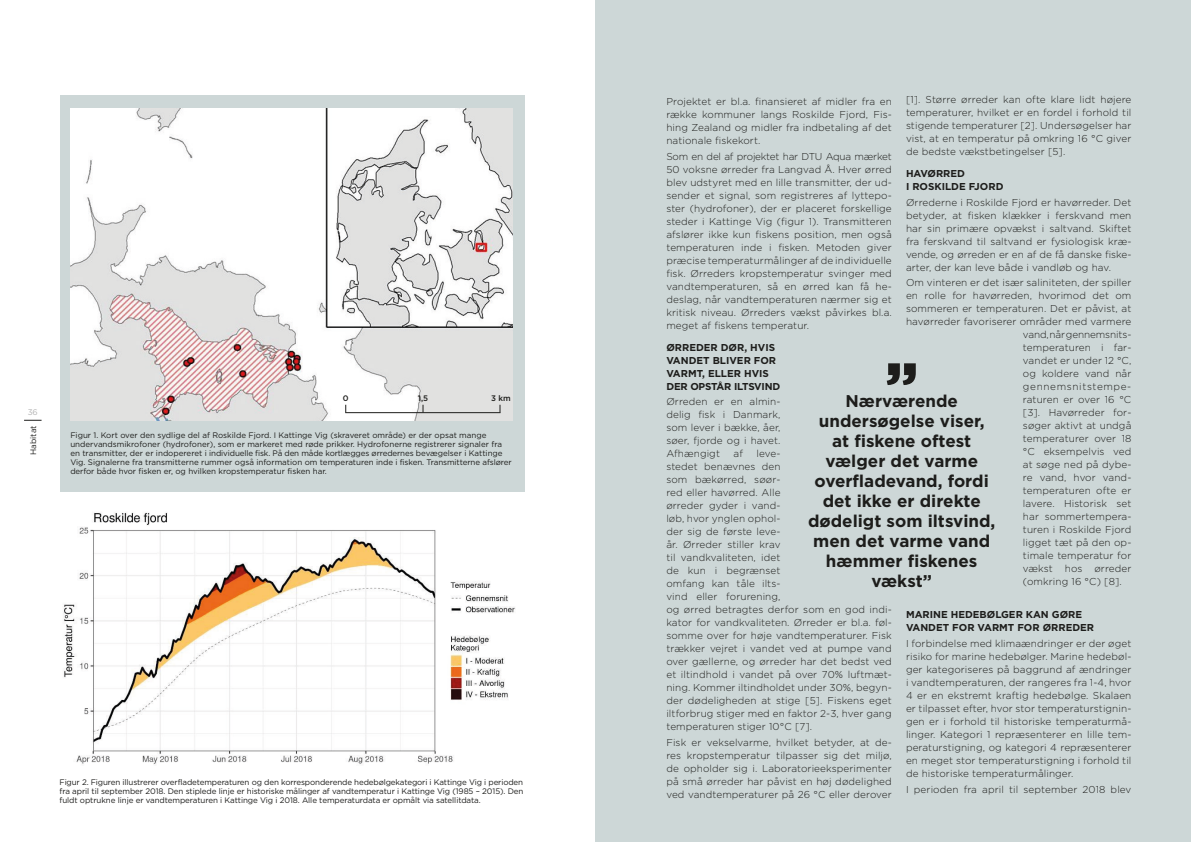
<style>
.page{position:relative;width:1191px;height:842px;background:#fff}
.page>*{position:absolute;margin:0;border:0;box-sizing:border-box;transform-origin:0 0}
.t1{font:900 60px "Gotham";color:#1d1d1b}
.t2{font:700 17px/20px "Gotham";color:#1d1d1b;text-align:center}
.t3{font:300 10px/13px "Gotham";letter-spacing:.01em;color:#1d1d1b;text-align:justify}
.t4{font:700 10px/13px "Gotham";color:#1d1d1b}
.t5{font:300 10px "Gotham";letter-spacing:-.01em;color:#1d1d1b}
.t6{font:300 10px "Gotham";letter-spacing:.065em;color:#1d1d1b}
.t7{font:8.1px "Gotham";letter-spacing:.01em;color:#1d1d1b}
.t8{font:8.1px "Gotham";color:#b2b2b2}
.t9{font:8px/9px "Gotham";color:#1d1d1b}
.t10{font:500 8px "Gotham";color:#1d1d1b}
</style>
<div class="page">
<svg style="left:24px;top:420px;width:18px;height:1px"></svg>
<div style="left:595px;top:0;width:596px;height:842px;background:#cdd7d7"></div>
<div style="left:60px;top:95px;width:464px;height:397px;background:#cdd7d7"></div>
<img style="left:63px;top:512px;width:452px;height:252px">
<img style="left:70px;top:109px;width:442px;height:312px">
<hr style="left:345px;top:412px;width:155px;height:1px;background:#1d1d1b">
<p class="t8" style="left:28px;top:407px;width:12px">36</p>
<p class="t7" style="left:28px;top:455px;width:32px;rotate:-90deg">Habitat</p>
<p class="t10" style="left:343px;top:393px;width:7px">0</p>
<p class="t10" style="left:418px;top:393px;width:12px">1,5</p>
<p class="t10" style="left:491px;top:393px;width:21px">3 km</p>
<p class="t9" style="left:70px;top:431px;width:443px">Figur 1. Kort over den sydlige del af Roskilde Fjord. I Kattinge Vig (skraveret område) er der opsat mange undervandsmikrofoner (hydrofoner), som er markeret med røde prikker. Hydrofonerne registrerer signaler fra en transmitter, der er indopereret i individuelle fisk. På den måde kortlægges ørredernes bevægelser i Kattinge Vig. Signalerne fra transmitterne rummer også information om temperaturen inde i fisken. Transmitterne afslører derfor både hvor fisken er, og hvilken kropstemperatur fisken har.</p>
<p class="t9" style="left:60px;top:778px;width:465px;text-align:justify">Figur 2. Figuren illustrerer overfladetemperaturen og den korresponderende hedebølgekategori i Kattinge Vig i perioden fra april til september 2018. Den stiplede linje er historiske målinger af vandtemperatur i Kattinge Vig (1985 – 2015). Den fuldt optrukne linje er vandtemperaturen i Kattinge Vig i 2018. Alle temperaturdata er opmålt via satellitdata.</p>
<p class="t3" style="left:906px;top:93px;width:227px">[1]. Større ørreder kan ofte klare lidt højere temperaturer, hvilket er en fordel i forhold til stigende temperaturer [2]. Undersøgelser har vist, at en temperatur på omkring 16 °C giver de bedste vækstbetingelser [5].</p>
<p class="t4" style="left:906px;top:167px;width:99px">HAVØRRED<br>I ROSKILDE FJORD</p>
<p class="t3" style="left:906px;top:195px;width:227px">Ørrederne i Roskilde Fjord er havørreder. Det betyder, at fisken klækker i ferskvand men har sin primære opvækst i saltvand. Skiftet fra ferskvand til saltvand er fysiologisk kræ&shy;vende, og ørreden er en af de få danske fiske&shy;arter, der kan leve både i vandløb og hav.</p>
<p class="t3" style="left:906px;top:276px;width:227px">Om vinteren er det især saliniteten, der spiller</p>
<p class="t3" style="left:906px;top:289px;width:227px">en rolle for havørreden, hvorimod det om</p>
<p class="t3" style="left:906px;top:302px;width:227px">sommeren er temperaturen. Det er påvist, at</p>
<p class="t3" style="left:906px;top:315px;width:227px">havørreder favoriserer områder med varmere</p>
<p class="t5" style="left:1023px;top:329px;width:110px">vand, når gennemsnits-</p>
<p class="t3" style="left:1023px;top:341px;width:110px">temperaturen i far-</p>
<p class="t3" style="left:1023px;top:354px;width:110px">vandet er under 12 °C,</p>
<p class="t3" style="left:1023px;top:367px;width:110px">og koldere vand når</p>
<p class="t6" style="left:1023px;top:381px;width:110px">gennemsnitstempe-</p>
<p class="t3" style="left:1023px;top:393px;width:110px">raturen er over 16 °C</p>
<p class="t3" style="left:1023px;top:406px;width:110px">[3]. Havørreder for-</p>
<p class="t3" style="left:1023px;top:419px;width:110px">søger aktivt at undgå</p>
<p class="t3" style="left:1023px;top:432px;width:110px">temperaturer over 18</p>
<p class="t3" style="left:1023px;top:445px;width:110px">°C eksempelvis ved</p>
<p class="t3" style="left:1023px;top:458px;width:110px">at søge ned på dybe-</p>
<p class="t3" style="left:1023px;top:471px;width:110px">re vand, hvor vand-</p>
<p class="t3" style="left:1023px;top:484px;width:110px">temperaturen ofte er</p>
<p class="t3" style="left:1023px;top:497px;width:110px">lavere. Historisk set</p>
<p class="t3" style="left:1023px;top:510px;width:110px">har sommertempera-</p>
<p class="t3" style="left:1023px;top:523px;width:110px">turen i Roskilde Fjord</p>
<p class="t3" style="left:1023px;top:536px;width:110px">ligget tæt på den op-</p>
<p class="t3" style="left:1023px;top:549px;width:110px">timale temperatur for</p>
<p class="t3" style="left:1023px;top:562px;width:110px">vækst hos ørreder</p>
<p class="t3" style="left:1023px;top:575px;width:100px">(omkring 16 °C) [8].</p>
<p class="t4" style="left:906px;top:608px;width:190px">MARINE HEDEBØLGER KAN GØRE<br>VANDET FOR VARMT FOR ØRREDER</p>
<p class="t3" style="left:906px;top:637px;width:227px">I forbindelse med klimaændringer er der øget risiko for marine hedebølger. Marine hedebøl&shy;ger kategoriseres på baggrund af ændringer i vandtemperaturen, der rangeres fra 1-4, hvor 4 er en ekstremt kraftig hedebølge. Skalaen er tilpasset efter, hvor stor temperaturstignin&shy;gen er i forhold til historiske temperaturmå&shy;linger. Kategori 1 repræsenterer en lille tem&shy;peraturstigning, og kategori 4 repræsenterer en meget stor temperaturstigning i forhold til de historiske temperaturmålinger.</p>
<p class="t3" style="left:906px;top:783px;width:227px">I perioden fra april til september 2018 blev</p>
<p class="t3" style="left:666px;top:95px;width:227px">Projektet er bl.a. finansieret af midler fra en række kommuner langs Roskilde Fjord, Fis&shy;hing Zealand og midler fra indbetaling af det nationale fiskekort.</p>
<p class="t3" style="left:666px;top:150px;width:227px">Som en del af projektet har DTU Aqua mærket 50 voksne ørreder fra Langvad Å. Hver ørred blev udstyret med en lille transmitter, der ud&shy;sender et signal, som registreres af lyttepo&shy;ster (hydrofoner), der er placeret forskellige steder i Kattinge Vig (figur 1). Transmitteren afslører ikke kun fiskens position, men også temperaturen inde i fisken. Metoden giver præcise temperaturmålinger af de individuelle fisk. Ørreders kropstemperatur svinger med vandtemperaturen, så en ørred kan få he&shy;deslag, når vandtemperaturen nærmer sig et kritisk niveau. Ørreders vækst påvirkes bl.a. meget af fiskens temperatur.</p>
<p class="t4" style="left:666px;top:340px;width:115px">ØRREDER DØR, HVIS<br>VANDET BLIVER FOR<br>VARMT, ELLER HVIS<br>DER OPSTÅR ILTSVIND</p>
<p class="t3" style="left:666px;top:395px;width:116px">Ørreden er en almin&shy;delig fisk i Danmark, som lever i bække, åer, søer, fjorde og i havet.<br>Afhængigt</p>
<h1 class="t1" style="left:885px;top:349px;width:34px">”</h1>
<h2 class="t2" style="left:808px;top:411px;width:189px">undersøgelse viser,<br>at fiskene oftest vælger det varme overfladevand, fordi det ikke er direkte dødeligt som iltsvind, men det varme vand hæmmer fiskenes vækst”</h2>
<h2 class="t2" style="left:845px;top:391px;width:114px">Nærværende</h2>
<p class="t3" style="left:733px;top:447px;width:11px">af</p>
<p class="t3" style="left:666px;top:447px;width:227px;text-align:left;text-indent:90px">leve-<br>stedet benævnes den<br>som bækørred, søør-<br>red eller havørred. Alle<br>ørreder gyder i vand-<br>løb, hvor ynglen ophol-<br>der sig de første leve-<br>år. Ørreder stiller krav<br>til vandkvaliteten, idet<br>de kun i begrænset<br>omfang kan tåle ilts-<br>vind eller forurening,<br>og ørred betragtes derfor som en god indi&shy;kator for vandkvaliteten. Ørreder er bl.a. føl&shy;somme over for høje vandtemperaturer. Fisk trækker vejret i vandet ved at pumpe vand over gællerne, og ørreder har det bedst ved et iltindhold i vandet på over 70% luftmæt&shy;ning. Kommer iltindholdet under 30%, begyn&shy;der dødeligheden at stige [5]. Fiskens eget iltforbrug stiger med en faktor 2-3, hver gang temperaturen stiger 10°C [7].</p>
<p class="t3" style="left:666px;top:736px;width:227px">Fisk er vekselvarme, hvilket betyder, at de&shy;res kropstemperatur tilpasser sig det miljø, de opholder sig i. Laboratorieeksperimenter på små ørreder har påvist en høj dødelighed ved vandtemperaturer på 26 °C eller derover</p>
</div>
